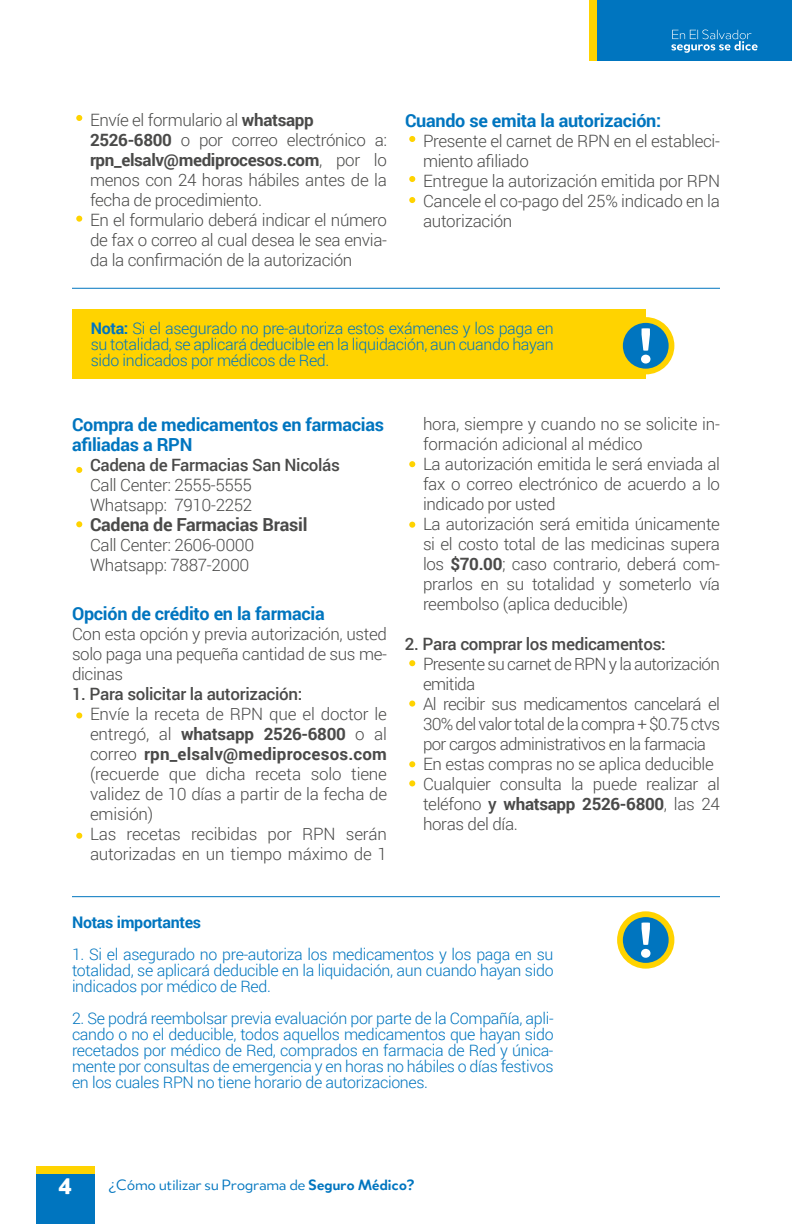
<style>
.page{position:relative;width:792px;height:1224px;background:#fff}
.page>*{position:absolute;margin:0;border:0;box-sizing:border-box;transform-origin:0 0}
.t1{font:900 24px "Merel";color:#fff}
.t2{font:700 18px/20px "Roboto";letter-spacing:-.015em;color:#0075bf}
.t3{font:700 18px "Roboto";letter-spacing:-.015em;color:#4a4a49}
.t4{font:300 17px/20px "Roboto";letter-spacing:-.02em;color:#4a4a49}
.t5{font:500 17px "Roboto";letter-spacing:-.02em;color:#4a4a49}
.t6{font:300 16px/16px "Roboto";letter-spacing:-.02em;color:#0075bf;text-align:justify}
.t7{font:16px "Merel";letter-spacing:-.025em;color:#0075bf}
.t8{font:700 16px "Roboto";letter-spacing:-.02em;color:#0075bf}
.s1{font-weight:700}
.s2{font-weight:500}
</style>
<div class="page">
<div style="left:36px;top:1166px;width:58px;height:58px;background:#ffd300"></div>
<div style="left:36px;top:1174px;width:58px;height:50px;background:#0075bf"></div>
<div style="left:72px;top:309px;width:574px;height:69px;background:#ffd300"></div>
<hr style="left:72px;top:288px;width:648px;height:1px;background:#0075bf">
<hr style="left:72px;top:896px;width:648px;height:1px;background:#0075bf">
<svg style="left:76px;top:115px;width:6px;height:6px"></svg>
<svg style="left:76px;top:216px;width:6px;height:6px"></svg>
<svg style="left:76px;top:467px;width:6px;height:6px"></svg>
<svg style="left:76px;top:521px;width:6px;height:6px"></svg>
<div style="left:76px;top:712px;width:6px;height:7px;background:#ffd300;border-radius:50%"></div>
<svg style="left:76px;top:833px;width:6px;height:6px"></svg>
<svg style="left:409px;top:197px;width:6px;height:6px"></svg>
<svg style="left:409px;top:176px;width:6px;height:6px"></svg>
<svg style="left:409px;top:136px;width:6px;height:6px"></svg>
<div style="left:617px;top:317px;width:57px;height:57px;background:#ffd300;border-radius:50%"></div>
<div style="left:623px;top:323px;width:46px;height:46px;background:#0075bf;border-radius:50%"></div>
<svg style="left:641px;top:328px;width:9px;height:36px"></svg>
<div style="left:617px;top:911px;width:57px;height:58px;background:#ffd300;border-radius:50%"></div>
<div style="left:623px;top:917px;width:46px;height:46px;background:#0075bf;border-radius:50%"></div>
<svg style="left:641px;top:922px;width:9px;height:36px"></svg>
<svg style="left:409px;top:461px;width:6px;height:6px"></svg>
<svg style="left:409px;top:522px;width:6px;height:6px"></svg>
<svg style="left:409px;top:660px;width:6px;height:6px"></svg>
<svg style="left:409px;top:701px;width:6px;height:6px"></svg>
<svg style="left:409px;top:761px;width:6px;height:6px"></svg>
<svg style="left:409px;top:780px;width:6px;height:6px"></svg>
<div style="left:590px;top:0;width:75px;height:60px;background:#ffd300"></div>
<div style="left:598px;top:0;width:194px;height:60px;background:#0075bf"></div>
<svg style="left:671px;top:30px;width:87px;height:23px"></svg>
<p class="t4" style="left:90px;top:109px;width:299px">Envíe el formulario al <span class="s1">whatsapp 2526-6800</span> o por correo electrónico a: <span class="s1">rpn_elsalv@mediprocesos.com</span>, por lo menos con 24 horas hábiles antes de la fecha de procedimiento.<br>En el formulario deberá indicar el número de fax o correo al cual desea le sea envia&shy;da la confirmación de la autorización</p>
<p class="t2" style="left:405px;top:110px;width:258px">Cuando se emita la autorización:</p>
<p class="t4" style="left:423px;top:130px;width:299px">Presente el carnet de RPN en el estableci&shy;miento afiliado<br>Entregue la autorización emitida por RPN<br>Cancele el co-pago del 25% indicado en la autorización</p>
<p class="t6" style="left:91px;top:320px;width:464px"><span class="s1">Nota:</span> Si el asegurado no pre-autoriza estos exámenes y los paga en su totalidad, se aplicará deducible en la liquidación, aun cuando hayan sido indicados por médicos de Red.</p>
<p class="t2" style="left:72px;top:414px;width:314px">Compra de medicamentos en farmacias afiliadas a RPN</p>
<p class="t5" style="left:90px;top:453px;width:252px">Cadena de Farmacias San Nicolás</p>
<p class="t4" style="left:90px;top:475px;width:164px">Call Center: 2555-5555<br>Whatsapp: 7910-2252</p>
<p class="t3" style="left:90px;top:512px;width:219px">Cadena de Farmacias Brasil</p>
<p class="t4" style="left:90px;top:535px;width:166px">Call Center: 2606-0000<br>Whatsapp: 7887-2000</p>
<p class="t2" style="left:72px;top:603px;width:254px">Opción de crédito en la farmacia</p>
<p class="t4" style="left:72px;top:623px;width:317px;text-align:justify">Con esta opción y previa autorización, usted solo paga una pequeña cantidad de sus me&shy;dicinas</p>
<p class="t5" style="left:72px;top:682px;width:232px">1. Para solicitar la autorización:</p>
<p class="t4" style="left:90px;top:703px;width:299px">Envíe la receta de RPN que el doctor le entregó, al <span class="s1">whatsapp 2526-6800</span> o al correo <span class="s1">rpn_elsalv@mediprocesos.com </span>(recuerde que dicha receta solo tiene validez de 10 días a partir de la fecha de emisión)<br>Las recetas recibidas por RPN serán autorizadas en un tiempo máximo de 1</p>
<p class="t4" style="left:423px;top:414px;width:299px">hora, siempre y cuando no se solicite in&shy;formación adicional al médico<br>La autorización emitida le será enviada al fax o correo electrónico de acuerdo a lo indicado por usted<br>La autorización será emitida únicamente si el costo total de las medicinas supera los <span class="s1">$70.00</span>; caso contrario, deberá com&shy;prarlos en su totalidad y someterlo vía reembolso (aplica deducible)</p>
<p class="t5" style="left:405px;top:632px;width:262px">2. Para comprar los medicamentos:</p>
<p class="t4" style="left:423px;top:653px;width:299px">Presente su carnet de RPN y la autorización emitida<br>Al recibir sus medicamentos cancelará el 30% del valor total de la compra + $0.75 ctvs por cargos administrativos en la farmacia En estas compras no se aplica deducible Cualquier consulta la puede realizar al teléfono <span class="s2">y</span> <span class="s1">whatsapp 2526-6800</span>, las 24 horas del día.</p>
<p class="t8" style="left:72px;top:911px;width:131px">Notas importantes</p>
<p class="t6" style="left:72px;top:946px;width:483px">1. Si el asegurado no pre-autoriza los medicamentos y los paga en su totalidad, se aplicará deducible en la liquidación, aun cuando hayan sido indicados por médico de Red.</p>
<p class="t6" style="left:72px;top:1010px;width:483px">2. Se podrá reembolsar previa evaluación por parte de la Compañía, apli&shy;cando o no el deducible, todos aquellos medicamentos que hayan sido recetados por médico de Red, comprados en farmacia de Red y única&shy;mente por consultas de emergencia y en horas no hábiles o días festivos en los cuales RPN no tiene horario de autorizaciones.</p>
<h1 class="t1" style="left:58px;top:1166px;width:15px">4</h1>
<p class="t7" style="left:108px;top:1173px;width:308px">¿Cómo utilizar su Programa de <span class="s1">Seguro Médico?</span></p>
</div>
